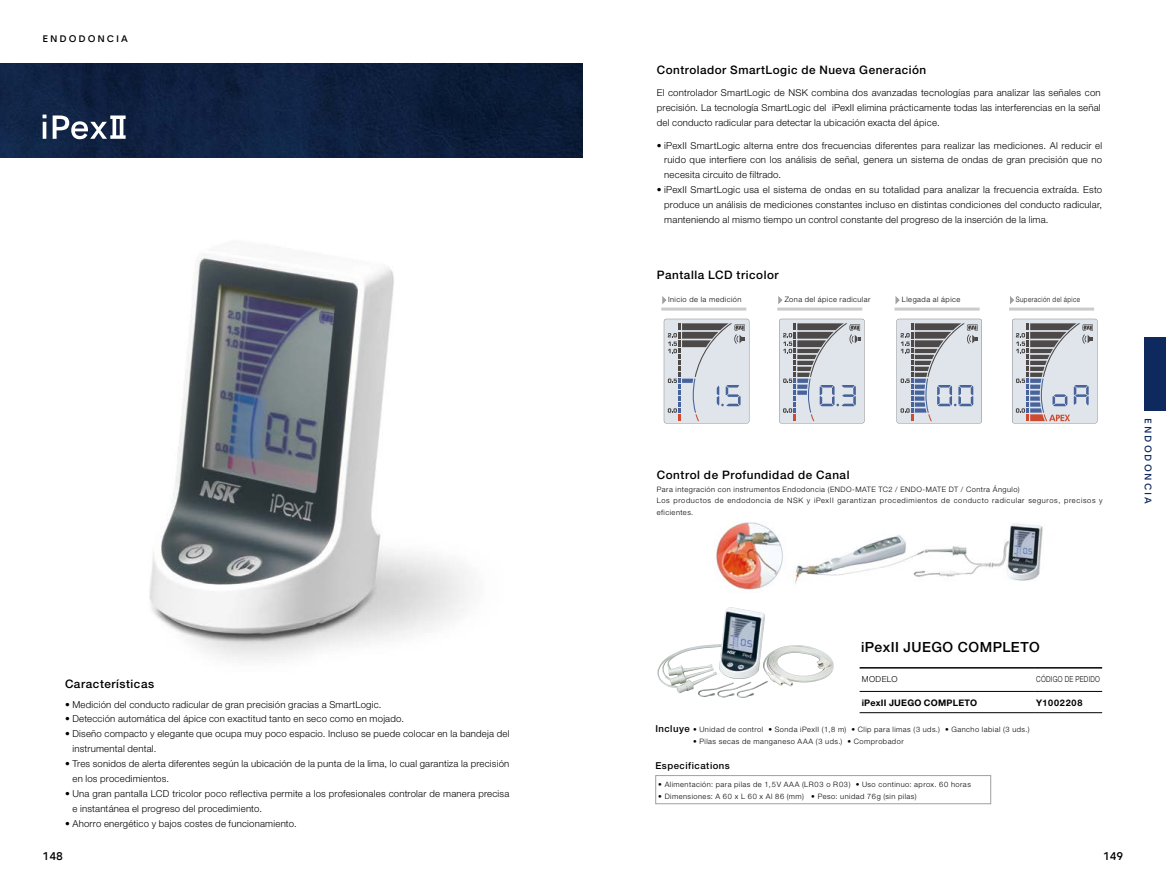
<style>
.page{position:relative;width:1166px;height:893px;background:#fff}
.page>*{position:absolute;margin:0;border:0;box-sizing:border-box;transform-origin:0 0}
.t1{font:500 14.1px "Helvetica Neue";letter-spacing:.035em;color:#000}
.t2{font:500 11.7px "Helvetica Neue";letter-spacing:.045em;color:#000}
.t3{font:500 10.65px "NSKTSRE";color:#000}
.t4{font:300 9.6px/14.9px "Helvetica Neue";letter-spacing:.02em;color:#000;text-align:justify}
.t5{font:500 9.6px "Helvetica Neue";letter-spacing:.055em;color:#000}
.t6{font:700 9px "Helvetica Neue";letter-spacing:.03em;color:#000}
.t7{font:500 9px "NSKTSRE";letter-spacing:.21em;color:#0d295d}
.t8{font:500 9px "NSKTSRE";letter-spacing:.21em;color:#000}
.t9{font:700 9px "Helvetica Neue";letter-spacing:.09em;color:#000}
.t10{font:300 8.25px "Helvetica Neue";letter-spacing:.045em;color:#000;scale:.79 1}
.t11{font:300 8.25px "Helvetica Neue";letter-spacing:.045em;color:#000}
.t12{font:300 7.5px/11.7px "Helvetica Neue";letter-spacing:.065em;color:#000}
.t13{font:300 7.5px "Helvetica Neue";letter-spacing:.065em;color:#000;scale:.85 1}
.s1{font-weight:500;font-size:9.6px}
</style>
<div class="page">
<hr style="left:661px;top:308px;width:85px;height:3px;background:#c9caca">
<svg style="left:662px;top:296px;width:4px;height:8px"></svg>
<hr style="left:777px;top:308px;width:85px;height:3px;background:#c9caca">
<svg style="left:778px;top:296px;width:4px;height:8px"></svg>
<hr style="left:894px;top:308px;width:85px;height:3px;background:#c9caca">
<svg style="left:895px;top:296px;width:4px;height:8px"></svg>
<hr style="left:1008px;top:308px;width:85px;height:3px;background:#c9caca">
<svg style="left:1010px;top:296px;width:4px;height:8px"></svg>
<img style="left:714px;top:522px;width:329px;height:68px">
<svg style="left:779px;top:319px;width:85px;height:104px;background:#bdc2ca"></svg>
<svg style="left:663px;top:319px;width:86px;height:104px;background:#c8ced4"></svg>
<svg style="left:896px;top:319px;width:85px;height:104px;background:#bac0c8"></svg>
<svg style="left:1012px;top:319px;width:84px;height:104px;background:#b7bac2"></svg>
<img style="left:149px;top:253px;width:321px;height:407px">
<div style="left:655px;top:775px;width:335px;height:29px;border:1px solid #9fa0a0"></div>
<img style="left:657px;top:607px;width:73px;height:86px">
<img style="left:0;top:64px;width:583px;height:93px">
<hr style="left:859px;top:667px;width:174px;height:2px;background:#000">
<hr style="left:1033px;top:667px;width:68px;height:2px;background:#000">
<hr style="left:859px;top:691px;width:174px;height:1px;background:#000">
<hr style="left:1033px;top:691px;width:68px;height:1px;background:#000">
<hr style="left:859px;top:712px;width:174px;height:1px;background:#000">
<hr style="left:1033px;top:712px;width:68px;height:1px;background:#000">
<hr style="left:43px;top:122px;width:3px;height:17px;background:#fff">
<svg style="left:53px;top:115px;width:73px;height:24px"></svg>
<div style="left:1144px;top:337px;width:21px;height:73px;background:#0d295d"></div>
<p class="t8" style="left:43px;top:33px;width:87px">ENDODONCIA</p>
<p class="t2" style="left:656px;top:63px;width:271px">Controlador SmartLogic de Nueva Generación</p>
<p class="t4" style="left:656px;top:85px;width:445px">El controlador SmartLogic de NSK combina dos avanzadas tecnologías para analizar las señales con precisión. La tecnología SmartLogic del iPexII elimina prácticamente todas las interferencias en la señal del conducto radicular para detectar la ubicación exacta del ápice.</p>
<p class="t4" style="left:664px;top:137px;width:439px;text-indent:-7px">• iPexII SmartLogic alterna entre dos frecuencias diferentes para realizar las mediciones. Al reducir el ruido que interfiere con los análisis de señal, genera un sistema de ondas de gran precisión que no necesita circuito de filtrado.</p>
<p class="t4" style="left:664px;top:182px;width:439px;text-indent:-7px">• iPexII SmartLogic usa el sistema de ondas en su totalidad para analizar la frecuencia extraída. Esto produce un análisis de mediciones constantes incluso en distintas condiciones del conducto radicular, manteniendo al mismo tiempo un control constante del progreso de la inserción de la lima.</p>
<p class="t2" style="left:656px;top:268px;width:123px">Pantalla LCD tricolor</p>
<p class="t12" style="left:667px;top:293px;width:75px">Inicio de la medición</p>
<p class="t12" style="left:784px;top:293px;width:87px">Zona del ápice radicular</p>
<p class="t12" style="left:901px;top:293px;width:60px">Llegada al ápice</p>
<p class="t13" style="left:1015px;top:294px;width:77px">Superación del ápice</p>
<p class="t2" style="left:656px;top:468px;width:194px">Control de Profundidad de Canal</p>
<p class="t12" style="left:656px;top:483px;width:447px">Para integración con instrumentos Endodoncia (ENDO-MATE TC2 / ENDO-MATE DT / Contra Ángulo)<br>Los productos de endodoncia de NSK y iPexII garantizan procedimientos de conducto radicular seguros, precisos y eficientes.</p>
<p class="t7" style="left:1153px;top:418px;width:87px;rotate:90deg">ENDODONCIA</p>
<p class="t2" style="left:65px;top:677px;width:91px">Características</p>
<p class="t4" style="left:65px;top:697px;width:318px">• Medición del conducto radicular de gran precisión gracias a SmartLogic.</p>
<p class="t4" style="left:65px;top:711px;width:340px">• Detección automática del ápice con exactitud tanto en seco como en mojado.</p>
<p class="t4" style="left:72px;top:726px;width:438px;text-indent:-7px">• Diseño compacto y elegante que ocupa muy poco espacio. Incluso se puede colocar en la bandeja del instrumental dental.</p>
<p class="t4" style="left:72px;top:756px;width:438px;text-indent:-7px">• Tres sonidos de alerta diferentes según la ubicación de la punta de la lima, lo cual garantiza la precisión en los procedimientos.</p>
<p class="t4" style="left:72px;top:786px;width:438px;text-indent:-7px">• Una gran pantalla LCD tricolor poco reflectiva permite a los profesionales controlar de manera precisa e instantánea el progreso del procedimiento.</p>
<p class="t4" style="left:65px;top:816px;width:233px">• Ahorro energético y bajos costes de funcionamiento.</p>
<h1 class="t1" style="left:860px;top:639px;width:180px">iPexII JUEGO COMPLETO</h1>
<p class="t11" style="left:861px;top:674px;width:37px">MODELO</p>
<p class="t10" style="left:1035px;top:674px;width:82px">CÓDIGO DE PEDIDO</p>
<p class="t6" style="left:861px;top:697px;width:117px">iPexII JUEGO COMPLETO</p>
<p class="t9" style="left:1035px;top:697px;width:48px">Y1002208</p>
<p class="t12" style="left:655px;top:723px;width:375px"><span class="s1">Incluye</span> • Unidad de control • Sonda iPexII (1,8 m) • Clip para limas (3 uds.) • Gancho labial (3 uds.)</p>
<p class="t12" style="left:692px;top:735px;width:212px">• Pilas secas de manganeso AAA (3 uds.) • Comprobador</p>
<p class="t12" style="left:658px;top:778px;width:314px">• Alimentación: para pilas de 1,5V AAA (LR03 o R03) • Uso continuo: aprox. 60 horas</p>
<p class="t12" style="left:658px;top:790px;width:260px">• Dimensiones: A 60 x L 60 x Al 86 (mm) • Peso: unidad 76g (sin pilas)</p>
<p class="t5" style="left:655px;top:760px;width:76px">Especifications</p>
<p class="t3" style="left:43px;top:849px;width:22px">148</p>
<p class="t3" style="left:1102px;top:849px;width:22px">149</p>
</div>
